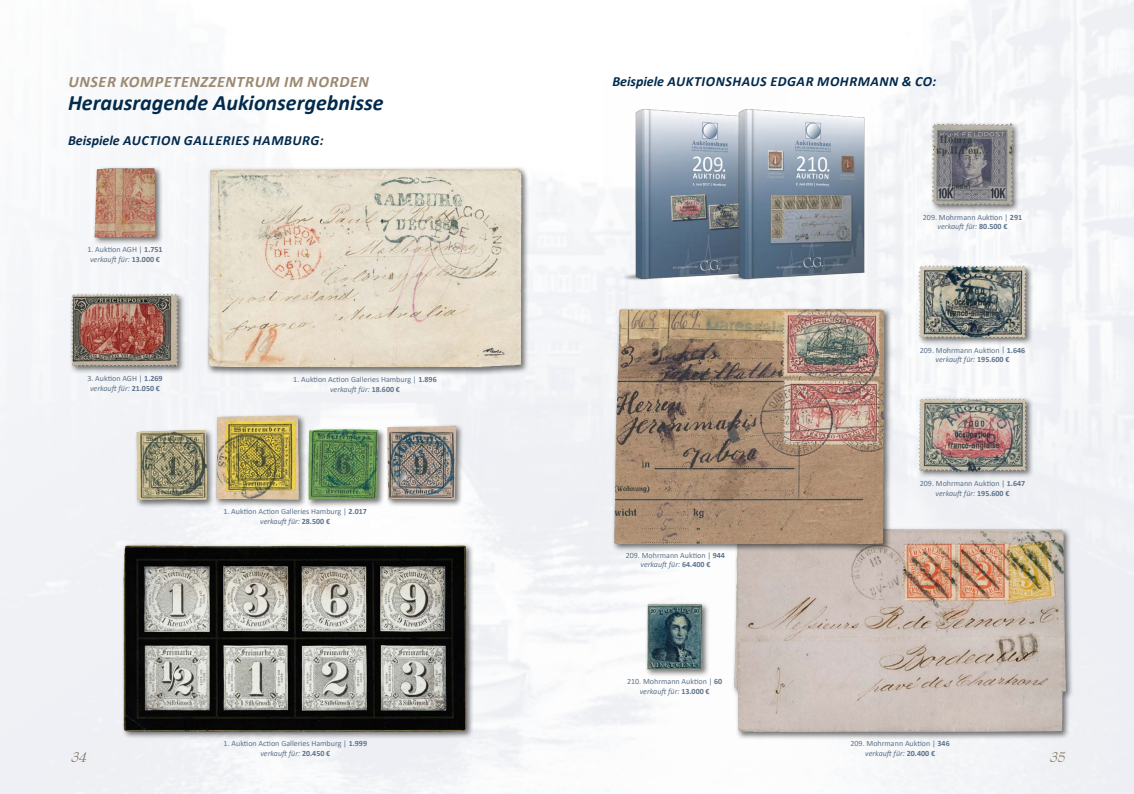
<style>
.page{position:relative;width:1134px;height:794px;background:#fff}
.page>*{position:absolute;margin:0;border:0;box-sizing:border-box;transform-origin:0 0}
.t1{font:italic 700 22px "Calibri";color:#022a4c}
.t2{font:italic 700 16px "Calibri";letter-spacing:.04em;color:#9b8a71}
.t3{font:italic 700 14px "Calibri";letter-spacing:.03em;color:#022a4c}
.t4{font:italic 700 14px "Calibri";color:#022a4c}
.t5{font:italic 14px "Bernhard Modern BT";color:#7d6e58}
.t6{font:8px/9.6px "Calibri";color:#5c728a;text-align:center}
.s1{font-weight:700}
.s2{font-style:italic}
</style>
<div class="page">
<div style="left:92px;top:166px;width:72px;height:79px;background:#000;opacity:.55"></div>
<img style="left:95px;top:168px;width:60px;height:70px">
<div style="left:206px;top:166px;width:324px;height:210px;background:#000;opacity:.55"></div>
<img style="left:208px;top:168px;width:313px;height:199px">
<div style="left:121px;top:543px;width:353px;height:196px;background:#000;opacity:.55"></div>
<img style="left:124px;top:545px;width:342px;height:186px">
<div style="left:385px;top:423px;width:79px;height:85px;background:#000;opacity:.55"></div>
<img style="left:387px;top:426px;width:69px;height:74px">
<div style="left:306px;top:426px;width:80px;height:82px;background:#000;opacity:.55"></div>
<img style="left:308px;top:429px;width:70px;height:70px">
<div style="left:214px;top:413px;width:93px;height:95px;background:#000;opacity:.55"></div>
<img style="left:216px;top:416px;width:83px;height:84px">
<div style="left:134px;top:427px;width:81px;height:81px;background:#000;opacity:.55"></div>
<img style="left:137px;top:430px;width:70px;height:70px">
<div style="left:69px;top:291px;width:117px;height:83px;background:#000;opacity:.55"></div>
<img style="left:95px;top:294px;width:73px;height:2px">
<div style="left:916px;top:263px;width:118px;height:83px;background:#000;opacity:.55"></div>
<img style="left:919px;top:265px;width:21px;height:44px">
<div style="left:916px;top:396px;width:119px;height:83px;background:#000;opacity:.55"></div>
<img style="left:919px;top:399px;width:41px;height:26px">
<div style="left:732px;top:526px;width:342px;height:214px;background:#000;opacity:.55"></div>
<img style="left:734px;top:528px;width:332px;height:204px">
<div style="left:612px;top:306px;width:280px;height:247px;background:#000;opacity:.55"></div>
<img style="left:614px;top:326px;width:270px;height:218px">
<div style="left:645px;top:601px;width:65px;height:76px;background:#000;opacity:.55"></div>
<img style="left:647px;top:604px;width:55px;height:65px">
<div style="left:929px;top:121px;width:92px;height:92px;background:#000;opacity:.55"></div>
<img style="left:942px;top:123px;width:69px;height:3px">
<img style="left:602px;top:108px;width:103px;height:218px">
<img style="left:705px;top:95px;width:183px;height:231px">
<h2 class="t2" style="left:68px;top:70px;width:11px">UNS</h2>
<h2 class="t2" style="left:99px;top:70px;width:270px">ER KOMPETENZZENTRUM IM NORDEN</h2>
<h1 class="t1" style="left:68px;top:87px;width:317px">HERAUSRAGENDE AUKIONSERGEBNISSE</h1>
<h3 class="t3" style="left:68px;top:130px;width:206px">BEISPIELE AUC TION GALLERIES HAMBU</h3>
<h3 class="t3" style="left:302px;top:130px;width:23px">RG:</h3>
<p class="t6" style="left:87px;top:245px;width:77px">1. Auktion AGH | <span class="s1">1.751 </span><span class="s2">verkauft für:</span> <span class="s1">13.000 €</span></p>
<p class="t6" style="left:87px;top:373px;width:77px">3. Auktion AGH | <span class="s1">1.269 </span><span class="s2">verkauft für:</span> <span class="s1">21.050 €</span></p>
<p class="t6" style="left:293px;top:374px;width:145px">1. Auktion Action Galleries Hamburg | <span class="s1">1.896 </span><span class="s2">verkauft für:</span> <span class="s1">18.600 €</span></p>
<p class="t6" style="left:223px;top:506px;width:145px">1. Auktion Action Galleries Hamburg | <span class="s1">2.017 </span><span class="s2">verkauft für:</span> <span class="s1">28.500 €</span></p>
<h3 class="t4" style="left:612px;top:72px;width:113px">BEISPIELE AUKTIONSHAUS</h3>
<h3 class="t3" style="left:770px;top:72px;width:10px">EDGA</h3>
<h3 class="t3" style="left:806px;top:72px;width:64px">R MOHRMANN</h3>
<h3 class="t3" style="left:902px;top:72px;width:36px">&amp; CO:</h3>
<p class="t6" style="left:923px;top:212px;width:101px">209. Mohrmann Auktion | <span class="s1">291 </span><span class="s2">verkauft für:</span> <span class="s1">80.500 €</span></p>
<p class="t6" style="left:920px;top:345px;width:107px">209. Mohrmann Auktion | <span class="s1">1.646 </span><span class="s2">verkauft für:</span> <span class="s1">195.600 €</span></p>
<p class="t6" style="left:626px;top:550px;width:101px">209. Mohrmann Auktion | <span class="s1">944 </span><span class="s2">verkauft für:</span> <span class="s1">64.400 €</span></p>
<p class="t6" style="left:627px;top:676px;width:97px">210. Mohrmann Auktion | <span class="s1">60 </span><span class="s2">verkauft für:</span> <span class="s1">13.000 €</span></p>
<p class="t6" style="left:920px;top:479px;width:107px">209. Mohrmann Auktion | <span class="s1">1.647 </span><span class="s2">verkauft für:</span> <span class="s1">195.600 €</span></p>
<p class="t6" style="left:224px;top:738px;width:145px">1. Auktion Action Galleries Hamburg | <span class="s1">1.999 </span><span class="s2">verkauft für:</span> <span class="s1">20.450 €</span></p>
<p class="t6" style="left:850px;top:739px;width:101px">209. Mohrmann Auktion | <span class="s1">346 </span><span class="s2">verkauft für:</span> <span class="s1">20.400 €</span></p>
<h3 class="t5" style="left:72px;top:748px;width:17px">34</h3>
<h3 class="t5" style="left:1050px;top:748px;width:17px">35</h3>
</div>
